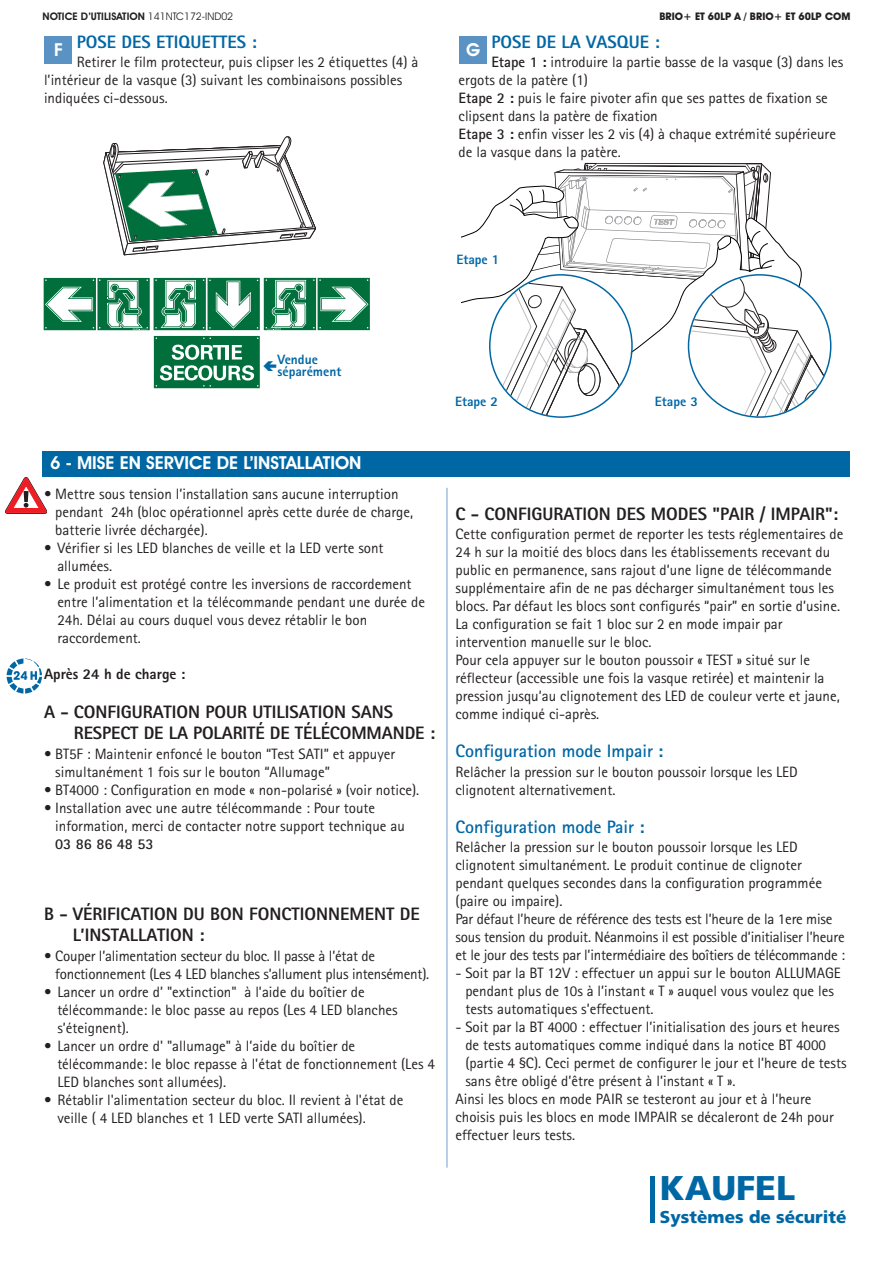
<style>
.page{position:relative;width:893px;height:1263px;background:#fff}
.page>*{position:absolute;margin:0;border:0;box-sizing:border-box;transform-origin:0 0}
.t1{font:900 34.35px "Frutiger LT Std";color:#0067a5}
.t2{font:800 18px/21.6px "Rotis Sans Serif";color:#231f20}
.t3{font:700 18px "Rotis Sans Serif";color:#0067a5}
.t4{font:600 18px "Avant Garde IT Cby BT";color:#fff}
.t5{font:800 18px "Rotis Sans Serif";color:#0067a5}
.t6{font:900 17.1px "Frutiger LT Std";color:#0067a5}
.t7{font:15px/18px "Rotis Sans Serif";color:#231f20}
.t8{font:800 15px "Rotis Sans Serif";color:#231f20}
.t9{font:700 15px "Rotis Sans Serif";color:#231f20}
.t10{font:800 13.5px/12px "Rotis Sans Serif";color:#0067a5}
.t11{font:13.5px "Wingdings 3";color:#0067a5}
.t12{font:600 10.5px "Avant Garde IT Cby BT";color:#231f20}
.t13{font:700 10.5px "Avant Garde IT Cby BT";color:#231f20}
.s1{font-weight:400}
.s2{font-weight:700}
</style>
<div class="page">
<div style="left:43px;top:451px;width:807px;height:25px;background:#0067a5"></div>
<svg style="left:7px;top:658px;width:35px;height:35px"></svg>
<svg style="left:5px;top:477px;width:42px;height:36px"></svg>
<div style="left:459px;top:36px;width:28px;height:27px;background:#5992c3"></div>
<svg style="left:462px;top:163px;width:369px;height:255px"></svg>
<div style="left:45px;top:36px;width:27px;height:27px;background:#5992c3"></div>
<svg style="left:103px;top:136px;width:213px;height:120px"></svg>
<svg style="left:44px;top:278px;width:326px;height:110px"></svg>
<hr style="left:447px;top:488px;width:1px;height:679px;background:#719fcb">
<div style="left:650px;top:1176px;width:5px;height:46px;background:#0067a5"></div>
<p class="t12" style="left:43px;top:13px;width:192px">NOTICE D’UTILISATION <span class="s1">141NTC172-IND02</span></p>
<p class="t13" style="left:659px;top:13px;width:193px">BRIO+ ET 60LP A / BRIO+ ET 60LP COM</p>
<p class="t5" style="left:491px;top:35px;width:170px">POSE DE LA VASQUE :</p>
<p class="t7" style="left:459px;top:55px;width:386px;text-indent:33px"><span class="s2">Etape 1 :</span> introduire la partie basse de la vasque (3) dans les ergots de la patère (1)<br><span class="s2">Etape 2 :</span> puis le faire pivoter afin que ses pattes de fixation se clipsent dans la patère de fixation<br><span class="s2">Etape 3 :</span> enfin visser les 2 vis (4) à chaque extrémité supérieure de la vasque dans la patère.</p>
<p class="t5" style="left:77px;top:35px;width:182px">POSE DES ETIQUETTES :</p>
<p class="t7" style="left:44px;top:55px;width:376px;text-indent:33px">Retirer le film protecteur, puis clipser les 2 étiquettes (4) à l’intérieur de la vasque (3) suivant les combinaisons possibles indiquées ci-dessous.</p>
<p class="t4" style="left:466px;top:43px;width:16px">G</p>
<p class="t4" style="left:54px;top:43px;width:10px">F</p>
<p class="t10" style="left:456px;top:255px;width:44px">Etape 1</p>
<p class="t11" style="left:262px;top:358px;width:17px">•</p>
<p class="t10" style="left:277px;top:354px;width:65px">Vendue séparément</p>
<p class="t4" style="left:50px;top:456px;width:313px">6 - MISE EN SERVICE DE L’INSTALLATION</p>
<p class="t7" style="left:55px;top:487px;width:359px;text-indent:-11px">• Mettre sous tension l’installation sans aucune interruption pendant 24h (bloc opérationnel après cette durée de charge, batterie livrée déchargée).</p>
<p class="t7" style="left:57px;top:541px;width:328px;text-indent:-13px">• Vérifier si les LED blanches de veille et la LED verte sont allumées.</p>
<p class="t7" style="left:57px;top:577px;width:369px;text-indent:-13px">• Le produit est protégé contre les inversions de raccordement entre l’alimentation et la télécommande pendant une durée de 24h. Délai au cours duquel vous devez rétablir le bon raccordement.</p>
<p class="t8" style="left:44px;top:669px;width:143px">Après 24 h de charge :</p>
<p class="t2" style="left:74px;top:702px;width:363px;text-indent:-30px">A - CONFIGURATION POUR UTILISATION SANS<br>RESPECT DE LA POLARITÉ DE TÉLÉCOMMANDE :</p>
<p class="t7" style="left:55px;top:746px;width:341px;text-indent:-11px">• BT5F : Maintenir enfoncé le bouton “Test SATI” et appuyer simultanément 1 fois sur le bouton “Allumage”</p>
<p class="t7" style="left:44px;top:782px;width:377px">• BT4000 : Configuration en mode « non-polarisé » (voir notice).</p>
<p class="t7" style="left:55px;top:800px;width:351px;text-indent:-11px">• Installation avec une autre télécommande : Pour toute information, merci de contacter notre support technique au</p>
<p class="t9" style="left:55px;top:838px;width:100px">03 86 86 48 53</p>
<p class="t2" style="left:73px;top:905px;width:349px;text-indent:-29px">B - VÉRIFICATION DU BON FONCTIONNEMENT DE<br>L’INSTALLATION :</p>
<p class="t7" style="left:55px;top:948px;width:376px;text-indent:-11px">• Couper l’alimentation secteur du bloc. Il passe à l’état de fonctionnement (Les 4 LED blanches s’allument plus intensément).</p>
<p class="t7" style="left:57px;top:984px;width:342px;text-indent:-13px">• Lancer un ordre d’ "extinction" à l’aide du boîtier de télécommande: le bloc passe au repos (Les 4 LED blanches s’éteignent).</p>
<p class="t7" style="left:57px;top:1038px;width:379px;text-indent:-13px">• Lancer un ordre d' "allumage" à l’aide du boîtier de télécommande: le bloc repasse à l'état de fonctionnement (Les 4<br>LED blanches sont allumées).</p>
<p class="t7" style="left:57px;top:1092px;width:348px;text-indent:-13px">• Rétablir l'alimentation secteur du bloc. Il revient à l'état de veille ( 4 LED blanches et 1 LED verte SATI allumées).</p>
<p class="t10" style="left:455px;top:397px;width:44px">Etape 2</p>
<p class="t10" style="left:655px;top:397px;width:44px">Etape 3</p>
<p class="t2" style="left:455px;top:504px;width:384px">C - CONFIGURATION DES MODES "PAIR / IMPAIR":</p>
<p class="t7" style="left:455px;top:526px;width:389px">Cette configuration permet de reporter les tests réglementaires de 24 h sur la moitié des blocs dans les établissements recevant du public en permanence, sans rajout d’une ligne de télécommande supplémentaire afin de ne pas décharger simultanément tous les blocs. Par défaut les blocs sont configurés “pair” en sortie d’usine.<br>La configuration se fait 1 bloc sur 2 en mode impair par intervention manuelle sur le bloc.<br>Pour cela appuyer sur le bouton poussoir « TEST » situé sur le réflecteur (accessible une fois la vasque retirée) et maintenir la pression jusqu’au clignotement des LED de couleur verte et jaune, comme indiqué ci-après.</p>
<p class="t3" style="left:455px;top:745px;width:209px">Configuration mode Impair :</p>
<p class="t7" style="left:455px;top:764px;width:344px">Relâcher la pression sur le bouton poussoir lorsque les LED clignotent alternativement.</p>
<p class="t3" style="left:455px;top:820px;width:190px">Configuration mode Pair :</p>
<p class="t7" style="left:455px;top:840px;width:391px">Relâcher la pression sur le bouton poussoir lorsque les LED clignotent simultanément. Le produit continue de clignoter pendant quelques secondes dans la configuration programmée (paire ou impaire).<br>Par défaut l’heure de référence des tests est l’heure de la 1ere mise sous tension du produit. Néanmoins il est possible d’initialiser l’heure et le jour des tests par l’intermédiaire des boîtiers de télécommande :</p>
<p class="t7" style="left:465px;top:966px;width:377px;text-indent:-10px">- Soit par la BT 12V : effectuer un appui sur le bouton ALLUMAGE pendant plus de 10s à l’instant « T » auquel vous voulez que les tests automatiques s’effectuent.</p>
<p class="t7" style="left:455px;top:1020px;width:386px">- Soit par la BT 4000 : effectuer l’initialisation des jours et heures</p>
<p class="t7" style="left:465px;top:1038px;width:362px">de tests automatiques comme indiqué dans la notice BT 4000</p>
<p class="t7" style="left:465px;top:1056px;width:383px">(partie 4 §C). Ceci permet de configurer le jour et l’heure de tests</p>
<p class="t7" style="left:465px;top:1074px;width:272px">sans être obligé d’être présent à l’instant « T ».</p>
<p class="t7" style="left:455px;top:1092px;width:357px">Ainsi les blocs en mode PAIR se testeront au jour et à l’heure</p>
<p class="t7" style="left:455px;top:1110px;width:380px">choisis puis les blocs en mode IMPAIR se décaleront de 24h pour</p>
<p class="t7" style="left:455px;top:1128px;width:121px">effectuer leurs tests.</p>
<h1 class="t1" style="left:660px;top:1174px;width:137px">KAUFEL</h1>
<p class="t6" style="left:660px;top:1210px;width:188px">Systèmes de sécurité</p>
</div>
